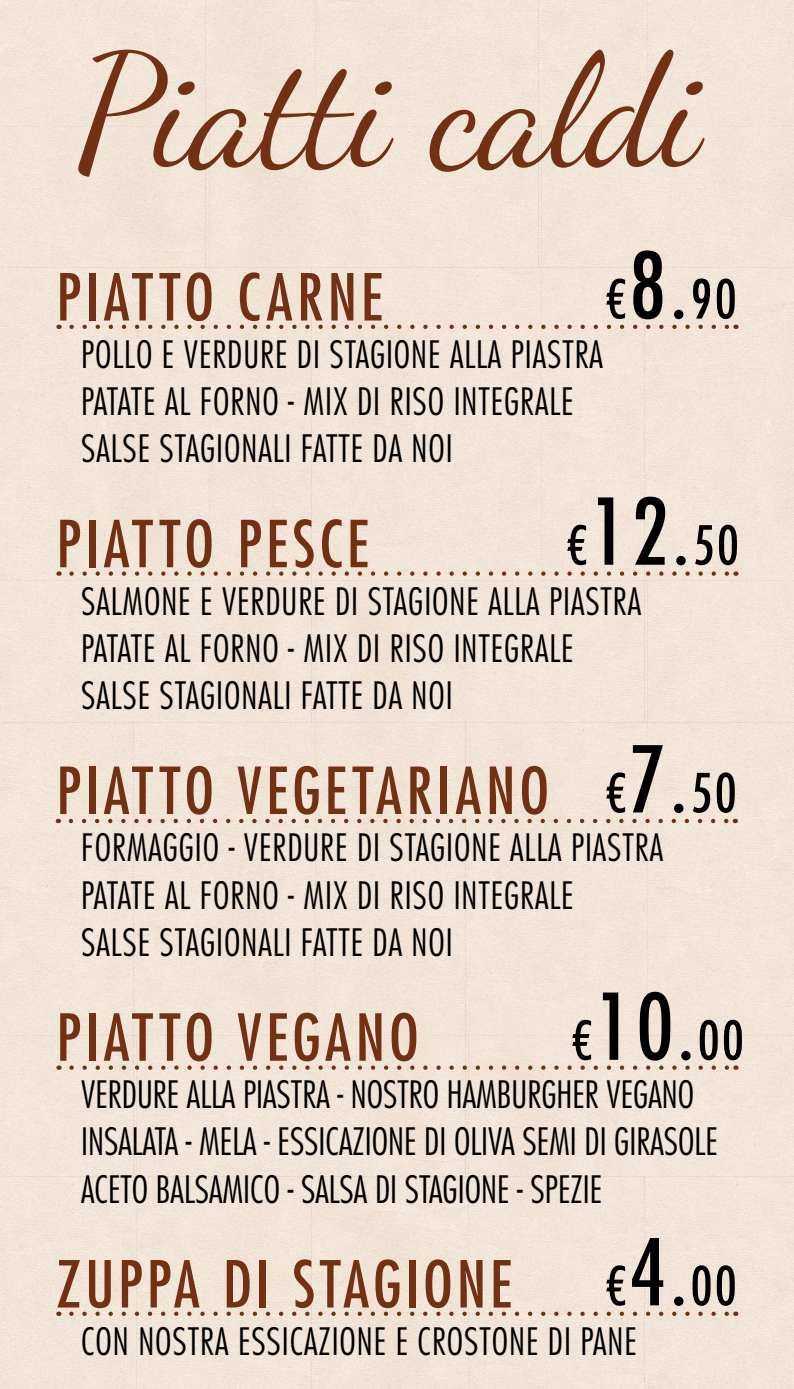
<style>
.page{position:relative;width:794px;height:1389px;background:#f0e5d6}
.page>*{position:absolute;margin:0;border:0;box-sizing:border-box;transform-origin:0 0}
.t1{font:157.5px "Dancing Script OT";color:#723115}
.t2{font:condensed 63px "Futura Std";letter-spacing:.065em;color:#723115}
.t3{font:condensed 52.5px "Futura Std";letter-spacing:.05em;color:#000}
.t4{font:300 condensed 36.75px/47.2px "Futura Std";letter-spacing:.025em;color:#000}
.t5{font:300 condensed 36.75px "Futura Std";color:#000}
.s1{font-size:89.25px}
.s2{font-size:78.75px}
</style>
<div class="page">
<svg style="left:72px;top:325px;width:657px;height:4px;background:#ceb4a2"></svg>
<svg style="left:72px;top:571px;width:657px;height:5px;background:#d4bcab"></svg>
<svg style="left:72px;top:1065px;width:657px;height:5px;background:#d4bcab"></svg>
<svg style="left:71px;top:819px;width:657px;height:4px;background:#cdb3a1"></svg>
<svg style="left:71px;top:1312px;width:658px;height:4px;background:#ceb4a2"></svg>
<h1 class="t1" style="left:75px;top:18px;width:626px">Piatti caldi</h1>
<h3 class="t3" style="left:605px;top:268px;width:133px">€<span class="s1">8</span><span class="s2">.</span>90</h3>
<h2 class="t2" style="left:56px;top:259px;width:328px">PIATTO CARNE</h2>
<p class="t4" style="left:81px;top:331px;width:523px">POLLO E VERDURE DI STAGIONE ALLA PIASTRA<br>PATATE AL FORNO - MIX DI RISO INTEGRALE<br>SALSE</p>
<p class="t4" style="left:160px;top:425px;width:14px">STAGIONALI</p>
<p class="t4" style="left:301px;top:425px;width:13px">FATTE</p>
<p class="t4" style="left:372px;top:425px;width:53px">DA NOI</p>
<h3 class="t3" style="left:566px;top:514px;width:174px">€<span class="s1">12</span><span class="s2">.</span>50</h3>
<h2 class="t2" style="left:56px;top:506px;width:314px">PIATTO PESCE</h2>
<p class="t4" style="left:81px;top:577px;width:561px">SALMONE E VERDURE DI STAGIONE ALLA PIASTRA<br>PATATE AL FORNO - MIX DI RISO INTEGRALE<br>SALSE</p>
<p class="t4" style="left:160px;top:672px;width:14px">STAGIONALI</p>
<p class="t4" style="left:301px;top:672px;width:13px">FATTE</p>
<p class="t4" style="left:372px;top:672px;width:53px">DA NOI</p>
<h3 class="t3" style="left:605px;top:762px;width:133px">€<span class="s1">7</span><span class="s2">.</span>50</h3>
<h2 class="t2" style="left:56px;top:753px;width:494px">PIATTO VEGETARIANO</h2>
<p class="t4" style="left:81px;top:824px;width:583px">FORMAGGIO - VERDURE DI STAGIONE ALLA PIASTRA<br>PATATE AL FORNO - MIX DI RISO INTEGRALE<br>SALSE</p>
<p class="t4" style="left:160px;top:919px;width:14px">STAGIONALI</p>
<p class="t4" style="left:301px;top:919px;width:13px">FATTE</p>
<p class="t4" style="left:372px;top:919px;width:53px">DA NOI</p>
<h3 class="t3" style="left:571px;top:1009px;width:174px">€<span class="s1">10</span><span class="s2">.</span>00</h3>
<h2 class="t2" style="left:56px;top:1000px;width:364px">PIATTO VEGANO</h2>
<p class="t4" style="left:81px;top:1071px;width:15px">VERDURE</p>
<p class="t4" style="left:187px;top:1071px;width:83px">ALLA PIASTRA</p>
<p class="t4" style="left:337px;top:1071px;width:29px">- NOSTRO</p>
<p class="t4" style="left:447px;top:1071px;width:66px">HAMBURGHER</p>
<p class="t4" style="left:606px;top:1071px;width:16px">VEGANO</p>
<p class="t4" style="left:81px;top:1118px;width:13px">INSALATA</p>
<p class="t4" style="left:186px;top:1118px;width:105px">- MELA - ESSICAZIONE</p>
<p class="t4" style="left:424px;top:1118px;width:43px">DI OLIVA</p>
<p class="t4" style="left:522px;top:1118px;width:106px">SEMIDI GIRASOLE</p>
<p class="t4" style="left:81px;top:1165px;width:15px">ACETO</p>
<p class="t4" style="left:156px;top:1165px;width:14px">BALSA</p>
<p class="t4" style="left:222px;top:1165px;width:93px">MICO - SALSA</p>
<p class="t5" style="left:375px;top:1167px;width:195px">DI STAGIONE - SPEZIE</p>
<h3 class="t3" style="left:605px;top:1254px;width:133px">€<span class="s1">4</span><span class="s2">.</span>00</h3>
<h2 class="t2" style="left:56px;top:1246px;width:457px">ZUPPA DI STAGIONE</h2>
<p class="t4" style="left:81px;top:1318px;width:557px">CON NOSTRA ESSICAZIONE E CROSTONE DI PANE</p>
</div>
